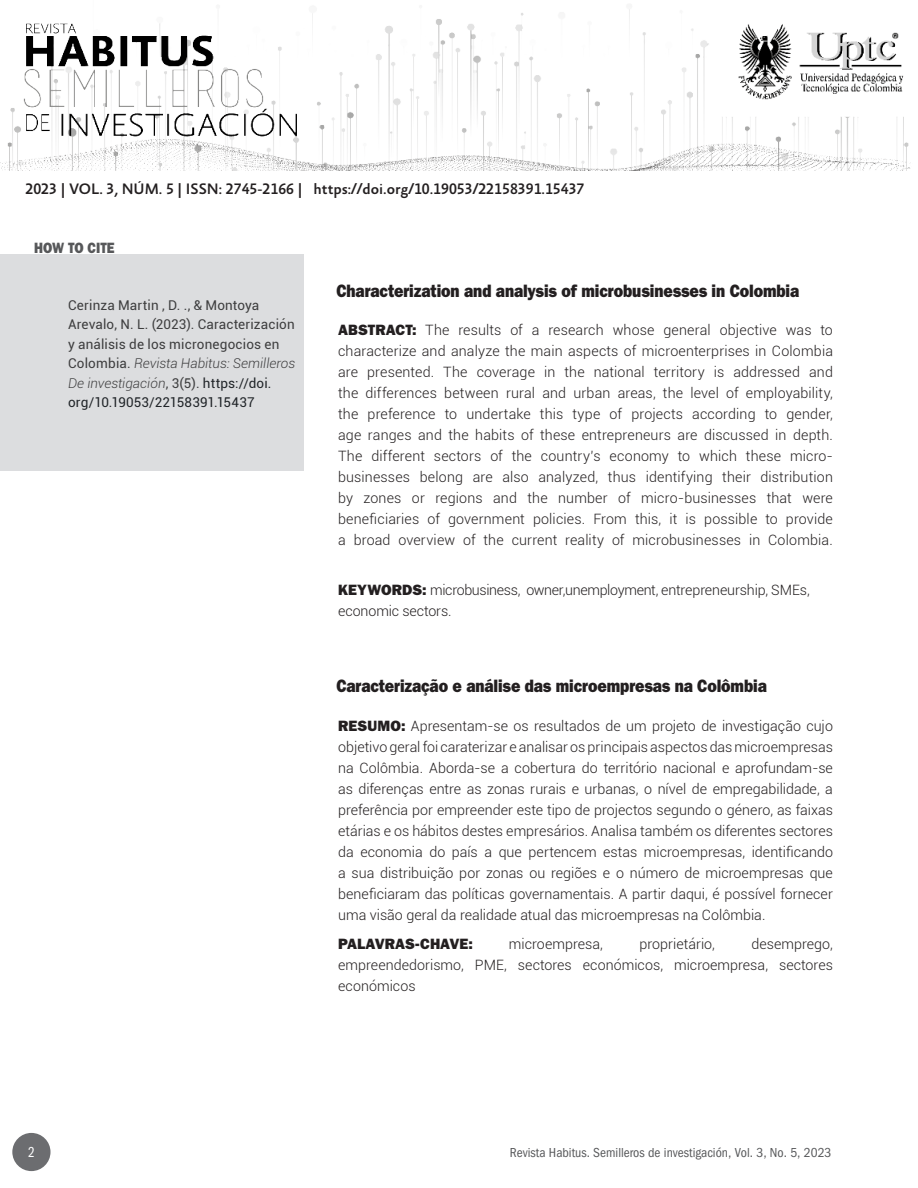
<style>
.page{position:relative;width:918px;height:1188px;background:#fff}
.page>*{position:absolute;margin:0;border:0;box-sizing:border-box;transform-origin:0 0}
.pag_2_Traducciones_d{font:18px "ITC Franklin Gothic Std Hvy";letter-spacing:-.005em;color:#231f20;scale:.87 1}
.pag_1_2_Año___volume{font:500 15.45px "Absara Sans TF";color:#231f20}
.pag_1_Palabrasclave{font:15px "ITC Franklin Gothic Std Hvy";color:#231f20}
._6_Resumen_abtract_T{font:15px "ITC Franklin Gothic Std Hvy";color:#57585a;scale:.87 1}
.t1{font:15px "ITC Franklin Gothic Std Bk Cp";color:#fff}
.pág_1_Resumen{font:300 14.25px/21px "Roboto";letter-spacing:.005em;color:#231f20;text-align:justify}
.pag_1_Palabrasclave-2{font:300 14.25px/21px "Roboto";letter-spacing:-.005em;color:#231f20}
.pag_1_ComoCitar{font:13.5px/19.5px "Roboto";letter-spacing:.01em;color:#3e3e3f}
.t2{font:condensed 13.5px "ITC Franklin Gothic Std";color:#57585a}
.s1{font-weight:300;font-style:italic}
.s2{color:#212529}
.s3{font-family:"ITC Franklin Gothic Std Hvy";font-weight:400;font-size:15px}
</style>
<div class="page">
<div style="left:12px;top:1133px;width:39px;height:38px;background:#6c6d70;border-radius:50%"></div>
<img style="left:0;top:9px;width:911px;height:161px">
<div style="left:0;top:254px;width:303px;height:217px;background:#dcdddf"></div>
<p class="pag_1_2_Año___volume" style="left:25px;top:181px;width:561px">2023 | VOL. 3, NÚM. 5 | ISSN: 2745-2166 | https://doi.org/10.19053/22158391.15437</p>
<p class="_6_Resumen_abtract_T" style="left:34px;top:239px;width:94px">HOW TO CITE</p>
<p class="pag_1_ComoCitar" style="left:68px;top:295px;width:229px">Cerinza Martin , D. ., &amp; Montoya Arevalo, N. L. (2023). Caracterización y análisis de los micronegocios en Colombia. <span class="s1">Revista Habitus: Semilleros De investigación</span>, 3(5). <span class="s2">https://doi. org/10.19053/22158391.15437</span></p>
<p class="pag_2_Traducciones_d" style="left:336px;top:280px;width:534px">Characterization and analysis of microbusinesses in Colombia</p>
<p class="pág_1_Resumen" style="left:338px;top:319px;width:496px"><span class="s3">ABSTRACT:</span> The results of a research whose general objective was to characterize and analyze the main aspects of microenterprises in Colombia are presented. The coverage in the national territory is addressed and the differences between rural and urban areas, the level of employability, the preference to undertake this type of projects according to gender, age ranges and the habits of these entrepreneurs are discussed in depth.<br>The different sectors of the country’s economy to which these micro&shy;businesses belong are also analyzed, thus identifying their distribution by zones or regions and the number of micro-businesses that were beneficiaries of government policies. From this, it is possible to provide a broad overview of the current reality of microbusinesses in Colombia.</p>
<p class="pag_1_Palabrasclave-2" style="left:338px;top:579px;width:473px"><span class="s3">KEYWORDS:</span> microbusiness, owner,unemployment, entrepreneurship, SMEs, economic sectors.</p>
<p class="pag_2_Traducciones_d" style="left:336px;top:676px;width:496px">Caracterização e análise das microempresas na Colômbia</p>
<p class="pág_1_Resumen" style="left:338px;top:714px;width:496px"><span class="s3">RESUMO:</span> Apresentam-se os resultados de um projeto de investigação cujo objetivo geral foi caraterizar e analisar os principais aspectos das microempresas na Colômbia. Aborda-se a cobertura do território nacional e aprofundam-se as diferenças entre as zonas rurais e urbanas, o nível de empregabilidade, a preferência por empreender este tipo de projectos segundo o género, as faixas etárias e os hábitos destes empresários. Analisa também os diferentes sectores da economia do país a que pertencem estas microempresas, identificando a sua distribuição por zonas ou regiões e o número de microempresas que beneficiaram das políticas governamentais. A partir daqui, é possível fornecer uma visão geral da realidade atual das microempresas na Colômbia.</p>
<p class="pag_1_Palabrasclave" style="left:338px;top:935px;width:136px">PALAVRAS-CHAVE:</p>
<p class="pag_1_Palabrasclave-2" style="left:509px;top:933px;width:96px">microempresa,</p>
<p class="pag_1_Palabrasclave-2" style="left:640px;top:933px;width:77px">proprietário,</p>
<p class="pag_1_Palabrasclave-2" style="left:338px;top:933px;width:496px;text-align:justify;text-indent:413px">desemprego, empreendedorismo, PME, sectores económicos, microempresa, sectores económicos</p>
<p class="t1" style="left:28px;top:1144px;width:8px">2</p>
<p class="t2" style="left:510px;top:1145px;width:323px">Revista Habitus. Semilleros de investigación, Vol. 3, No. 5, 2023</p>
</div>
